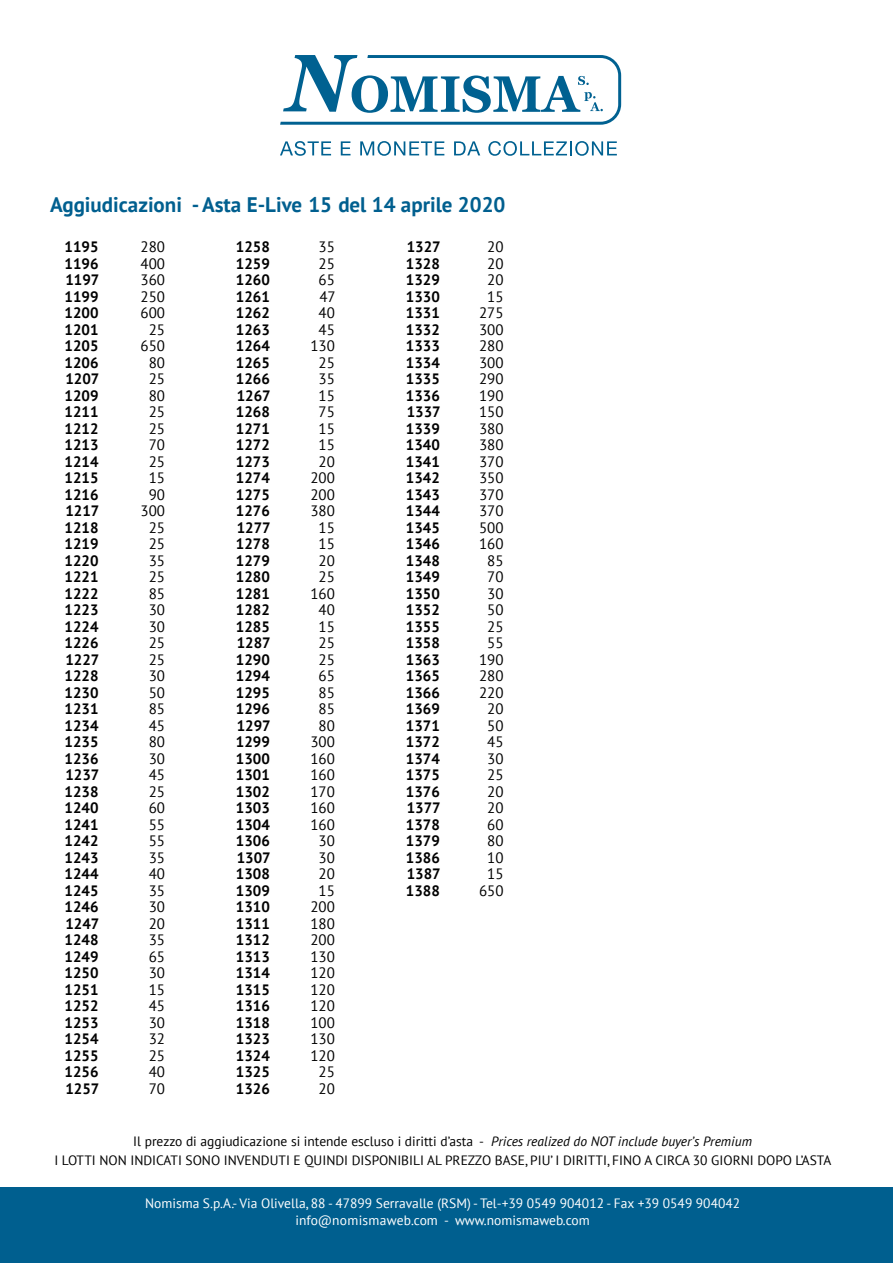
<style>
.page{position:relative;width:893px;height:1263px;background:#fff}
.page>*{position:absolute;margin:0;border:0;box-sizing:border-box;transform-origin:0 0}
.t1{font:700 21px "PT Sans";color:#005f8f}
.t2{font:700 15px/16.5px "PT Sans";color:#000;text-align:justify}
.t3{font:15px/16.5px "PT Sans";color:#000;text-align:center}
.t4{font:13.5px/19.5px "PT Sans";color:#000;text-align:center}
.t5{font:13.5px/16.5px "PT Sans";color:#fff;text-align:center}
.s1{font-style:italic}
</style>
<div class="page">
<div style="left:0;top:1187px;width:893px;height:76px;background:#005f8f"></div>
<svg style="left:280px;top:141px;width:51px;height:15px"></svg>
<svg style="left:341px;top:141px;width:9px;height:14px"></svg>
<svg style="left:360px;top:141px;width:84px;height:15px"></svg>
<svg style="left:454px;top:141px;width:26px;height:14px"></svg>
<svg style="left:488px;top:141px;width:129px;height:15px"></svg>
<svg style="left:280px;top:55px;width:341px;height:70px"></svg>
<h1 class="t1" style="left:50px;top:191px;width:457px">Aggiudicazioni - Asta E-Live 15 del 14 aprile 2020</h1>
<p class="t2" style="left:406px;top:238px;width:36px">1327<br>1328<br>1329<br>1330<br>1331<br>1332<br>1333<br>1334<br>1335<br>1336<br>1337<br>1339<br>1340<br>1341<br>1342<br>1343<br>1344<br>1345<br>1346<br>1348<br>1349<br>1350<br>1352<br>1355<br>1358<br>1363<br>1365<br>1366<br>1369<br>1371<br>1372<br>1374<br>1375<br>1376<br>1377<br>1378<br>1379<br>1386<br>1387<br>1388</p>
<p class="t2" style="left:65px;top:238px;width:36px">1195<br>1196<br>1197<br>1199<br>1200<br>1201<br>1205<br>1206<br>1207<br>1209<br>1211<br>1212<br>1213<br>1214<br>1215<br>1216<br>1217<br>1218<br>1219<br>1220<br>1221<br>1222<br>1223<br>1224<br>1226<br>1227<br>1228<br>1230<br>1231<br>1234<br>1235<br>1236<br>1237<br>1238<br>1240<br>1241<br>1242<br>1243<br>1244<br>1245<br>1246<br>1247<br>1248<br>1249<br>1250<br>1251<br>1252<br>1253<br>1254<br>1255<br>1256<br>1257</p>
<p class="t3" style="left:141px;top:238px;width:26px">280<br>400<br>360<br>250<br>600<br>25<br>650<br>80<br>25<br>80<br>25<br>25<br>70<br>25<br>15<br>90<br>300<br>25<br>25<br>35<br>25<br>85<br>30<br>30<br>25<br>25<br>30<br>50<br>85<br>45<br>80<br>30<br>45<br>25<br>60<br>55<br>55<br>35<br>40<br>35<br>30<br>20<br>35<br>65<br>30<br>15<br>45<br>30<br>32<br>25<br>40<br>70</p>
<p class="t2" style="left:236px;top:238px;width:36px">1258<br>1259<br>1260<br>1261<br>1262<br>1263<br>1264<br>1265<br>1266<br>1267<br>1268<br>1271<br>1272<br>1273<br>1274<br>1275<br>1276<br>1277<br>1278<br>1279<br>1280<br>1281<br>1282<br>1285<br>1287<br>1290<br>1294<br>1295<br>1296<br>1297<br>1299<br>1300<br>1301<br>1302<br>1303<br>1304<br>1306<br>1307<br>1308<br>1309<br>1310<br>1311<br>1312<br>1313<br>1314<br>1315<br>1316<br>1318<br>1323<br>1324<br>1325<br>1326</p>
<p class="t3" style="left:310px;top:238px;width:27px">35<br>25<br>65<br>47<br>40<br>45<br>130<br>25<br>35<br>15<br>75<br>15<br>15<br>20<br>200<br>200<br>380<br>15<br>15<br>20<br>25<br>160<br>40<br>15<br>25<br>25<br>65<br>85<br>85<br>80<br>300<br>160<br>160<br>170<br>160<br>160<br>30<br>30<br>20<br>15<br>200<br>180<br>200<br>130<br>120<br>120<br>120<br>100<br>130<br>120<br>25<br>20</p>
<p class="t3" style="left:479px;top:238px;width:26px">20<br>20<br>20<br>15<br>275<br>300<br>280<br>300<br>290<br>190<br>150<br>380<br>380<br>370<br>350<br>370<br>370<br>500<br>160<br>85<br>70<br>30<br>50<br>25<br>55<br>190<br>280<br>220<br>20<br>50<br>45<br>30<br>25<br>20<br>20<br>60<br>80<br>10<br>15<br>650</p>
<p class="t4" style="left:54px;top:1131px;width:778px">Il prezzo di aggiudicazione si intende escluso i diritti d’asta - <span class="s1">Prices realized do NOT include buyer’s Premium<br></span>I LOTTI NON INDICATI SONO INVENDUTI E QUINDI DISPONIBILI AL PREZZO BASE, PIU’ I DIRITTI, FINO A CIRCA 30 GIORNI DOPO L’ASTA</p>
<p class="t5" style="left:145px;top:1195px;width:596px">Nomisma S.p.A.- Via Olivella, 88 - 47899 Serravalle (RSM) - Tel-+39 0549 904012 - Fax +39 0549 904042 info@nomismaweb.com - www.nomismaweb.com</p>
</div>
